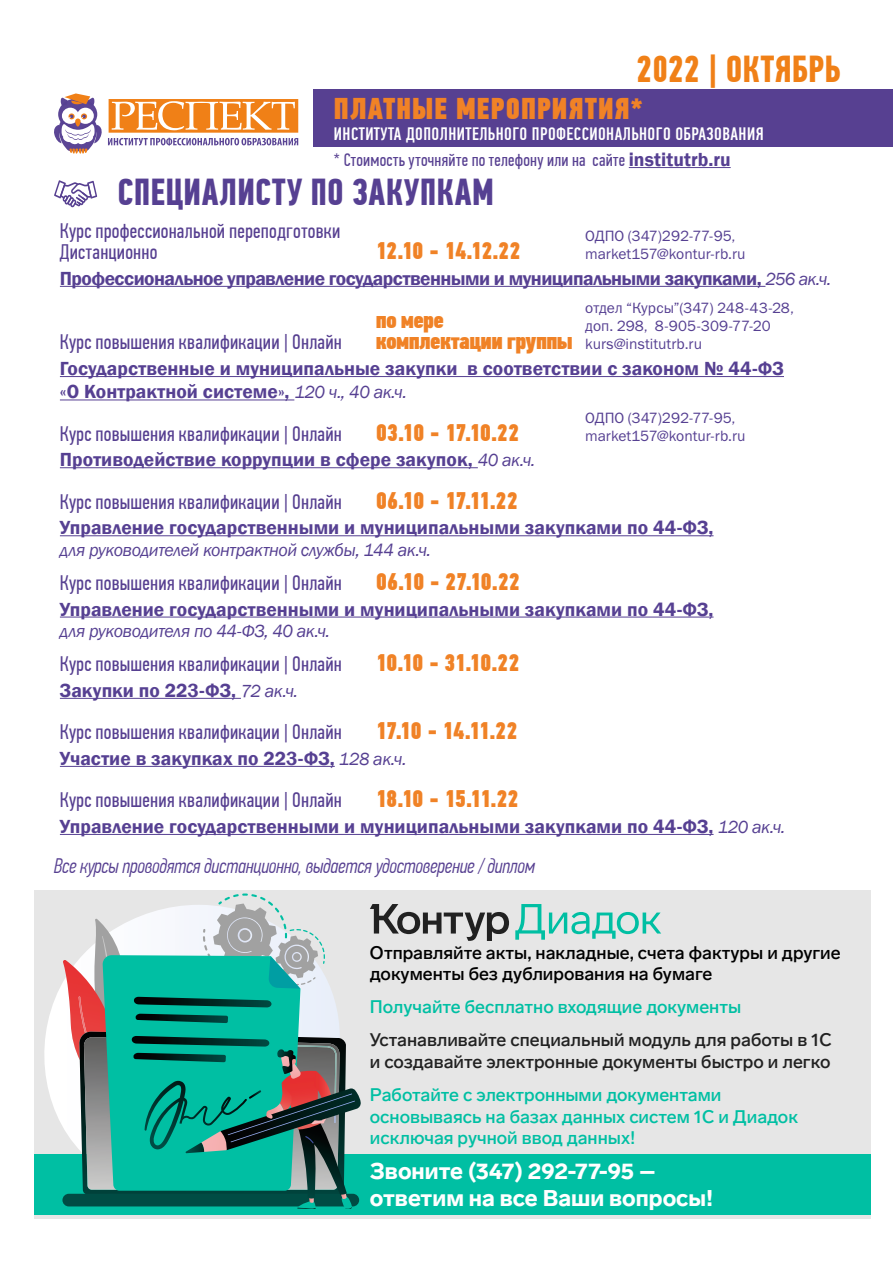
<style>
.page{position:relative;width:893px;height:1263px;background:#fff}
.page>*{position:absolute;margin:0;border:0;box-sizing:border-box;transform-origin:0 0}
.t1{font:700 37.5px "PF Din Text Comp Pro";letter-spacing:.015em;color:#564092}
.t2{font:700 37.5px "PF Din Text Comp Pro";color:#f08017}
.t3{font:30px "PF Din Text Comp Pro X Black";letter-spacing:.035em;color:#f08226}
.t4{font:24px/21px "PF Din Text Comp Pro X Black";letter-spacing:-.03em;color:#f08226}
.t5{font:900 22.5px/27px "Lab Grotesque";color:#fff}
.t6{font:21px/21px "PF Din Text Comp Pro";letter-spacing:.01em;color:#574091}
.t7{font:italic 300 21px "PF Din Text Comp Pro";letter-spacing:-.01em;color:#574091}
.t8{font:600 19.5px/23.4px "Franklin Gothic";color:#564092}
.t9{font:600 19.5px "Franklin Gothic";letter-spacing:-.03em;color:#564092}
.t10{font:500 18px/21.6px "Lab Grotesque";color:#00bfa3}
.t11{font:500 18px/21.6px "Lab Grotesque";color:#212121}
.t12{font:500 18px/21.6px "Lab Grotesque";color:#000}
.t13{font:italic 18px "Franklin Gothic";letter-spacing:-.02em;color:#564092}
.t14{font:500 18px "PF Din Text Comp Pro";letter-spacing:.025em;color:#fff}
.t15{font:18px "PF Din Text Comp Pro";letter-spacing:.015em;color:#574091}
.t16{font:15px/18px "Franklin Gothic Book C";color:#564092}
.s1{font-family:"Franklin Gothic";font-weight:600;font-size:19.5px;color:#564092}
.s2{font-weight:400;font-style:italic;font-size:18px}
</style>
<div class="page">
<div style="left:313px;top:90px;width:580px;height:57px;background:#574091"></div>
<svg style="left:54px;top:93px;width:244px;height:61px"></svg>
<hr style="left:629px;top:167px;width:102px;height:1px;background:#564092">
<div style="left:34px;top:891px;width:836px;height:328px;background:#e6e6e6"></div>
<div style="left:34px;top:1154px;width:836px;height:60px;background:#00bfa3"></div>
<svg style="left:370px;top:904px;width:139px;height:37px"></svg>
<svg style="left:515px;top:904px;width:146px;height:36px"></svg>
<svg style="left:44px;top:983px;width:19px;height:143px"></svg>
<svg style="left:63px;top:893px;width:298px;height:316px"></svg>
<svg style="left:54px;top:180px;width:43px;height:27px"></svg>
<hr style="left:60px;top:286px;width:705px;height:1px;background:#564092">
<hr style="left:60px;top:376px;width:724px;height:1px;background:#564092">
<hr style="left:60px;top:400px;width:234px;height:1px;background:#564092">
<hr style="left:60px;top:467px;width:418px;height:1px;background:#564092">
<hr style="left:60px;top:535px;width:654px;height:1px;background:#564092">
<hr style="left:60px;top:617px;width:654px;height:1px;background:#564092">
<hr style="left:60px;top:698px;width:181px;height:1px;background:#564092">
<hr style="left:60px;top:766px;width:275px;height:1px;background:#564092">
<hr style="left:60px;top:834px;width:654px;height:1px;background:#564092">
<h1 class="t2" style="left:636px;top:47px;width:206px">2022 | ОКТЯБРЬ</h1>
<h2 class="t3" style="left:334px;top:90px;width:311px">ПЛАТНЫЕ МЕРОПРИЯТИЯ*</h2>
<p class="t14" style="left:334px;top:123px;width:431px">ИНСТИТУТА ДОПОЛНИТЕЛЬНОГО ПРОФЕССИОНАЛЬНОГО ОБРАЗОВАНИЯ</p>
<p class="t15" style="left:334px;top:150px;width:398px">* Стоимость уточняйте по телефону или на сайте <span class="s1">institutrb.ru</span></p>
<h1 class="t1" style="left:118px;top:170px;width:378px">СПЕЦИАЛИСТУ ПО ЗАКУПКАМ</h1>
<p class="t6" style="left:60px;top:221px;width:282px">Курс профессиональной переподготовки<br>Дистанционно</p>
<p class="t4" style="left:376px;top:241px;width:147px">12.10 - 14.12.22</p>
<p class="t16" style="left:585px;top:227px;width:162px">ОДПО (347)292-77-95, market157@kontur-rb.ru</p>
<p class="t9" style="left:60px;top:266px;width:773px">Профессиональное управление государственными и муниципальными закупками, <span class="s2">256 ак.ч.</span></p>
<p class="t16" style="left:585px;top:299px;width:210px">отдел “Курсы”(347) 248-43-28, доп. 298, 8-905-309-77-20 kurs@institutrb.ru</p>
<p class="t8" style="left:60px;top:357px;width:726px">Государственные и муниципальные закупки в соответствии с законом № 44-ФЗ «О Контрактной системе», <span class="s2">120 ч., 40 ак.ч.</span></p>
<p class="t6" style="left:60px;top:423px;width:283px">Курс повышения квалификации | Онлайн</p>
<p class="t4" style="left:376px;top:422px;width:145px">03.10 - 17.10.22</p>
<p class="t16" style="left:585px;top:408px;width:162px">ОДПО (347)292-77-95, market157@kontur-rb.ru</p>
<p class="t8" style="left:60px;top:448px;width:477px">Противодействие коррупции в сфере закупок, <span class="s2">40 ак.ч.</span></p>
<p class="t6" style="left:60px;top:491px;width:283px">Курс повышения квалификации | Онлайн</p>
<p class="t4" style="left:376px;top:490px;width:144px">06.10 - 17.11.22</p>
<p class="t8" style="left:60px;top:516px;width:655px">Управление государственными и муниципальными закупками по 44‑ФЗ,</p>
<p class="t13" style="left:60px;top:539px;width:373px">для руководителей контрактной службы, 144 ак.ч.</p>
<p class="t6" style="left:60px;top:572px;width:283px">Курс повышения квалификации | Онлайн</p>
<p class="t4" style="left:376px;top:571px;width:146px">06.10 - 27.10.22</p>
<p class="t8" style="left:60px;top:598px;width:655px">Управление государственными и муниципальными закупками по 44‑ФЗ,</p>
<p class="t13" style="left:60px;top:620px;width:272px">для руководителя по 44‑ФЗ, 40 ак.ч.</p>
<p class="t6" style="left:60px;top:654px;width:283px">Курс повышения квалификации | Онлайн</p>
<p class="t4" style="left:376px;top:653px;width:146px">10.10 - 31.10.22</p>
<p class="t8" style="left:60px;top:679px;width:240px">Закупки по 223‑ФЗ, <span class="s2">72 ак.ч.</span></p>
<p class="t6" style="left:60px;top:722px;width:283px">Курс повышения квалификации | Онлайн</p>
<p class="t4" style="left:376px;top:721px;width:144px">17.10 - 14.11.22</p>
<p class="t8" style="left:60px;top:747px;width:348px">Участие в закупках по 223‑ФЗ, <span class="s2">128 ак.ч.</span></p>
<p class="t6" style="left:60px;top:790px;width:283px">Курс повышения квалификации | Онлайн</p>
<p class="t4" style="left:376px;top:789px;width:145px">18.10 - 15.11.22</p>
<p class="t8" style="left:60px;top:815px;width:727px">Управление государственными и муниципальными закупками по 44‑ФЗ, <span class="s2">120 ак.ч.</span></p>
<p class="t4" style="left:376px;top:310px;width:199px">по мере комплектации группы</p>
<p class="t6" style="left:60px;top:332px;width:283px">Курс повышения квалификации | Онлайн</p>
<p class="t7" style="left:54px;top:854px;width:483px">Все курсы проводятся дистанционно, выдается удостоверение / диплом</p>
<p class="t12" style="left:370px;top:942px;width:472px">Отправляйте акты, накладные, счета фактуры и другие документы без дублирования на бумаге</p>
<p class="t10" style="left:370px;top:996px;width:373px">Получайте бесплатно входящие документы</p>
<p class="t11" style="left:370px;top:1029px;width:463px">Устанавливайте специальный модуль для работы в 1С и создавайте электронные документы быстро и легко</p>
<p class="t10" style="left:370px;top:1084px;width:430px">Работайте с электронными документами основываясь на базах данных систем 1С и Диадок исключая ручной ввод данных!</p>
<p class="t5" style="left:370px;top:1158px;width:345px">Звоните (347) 292-77-95 – ответим на все Ваши вопросы!</p>
</div>
